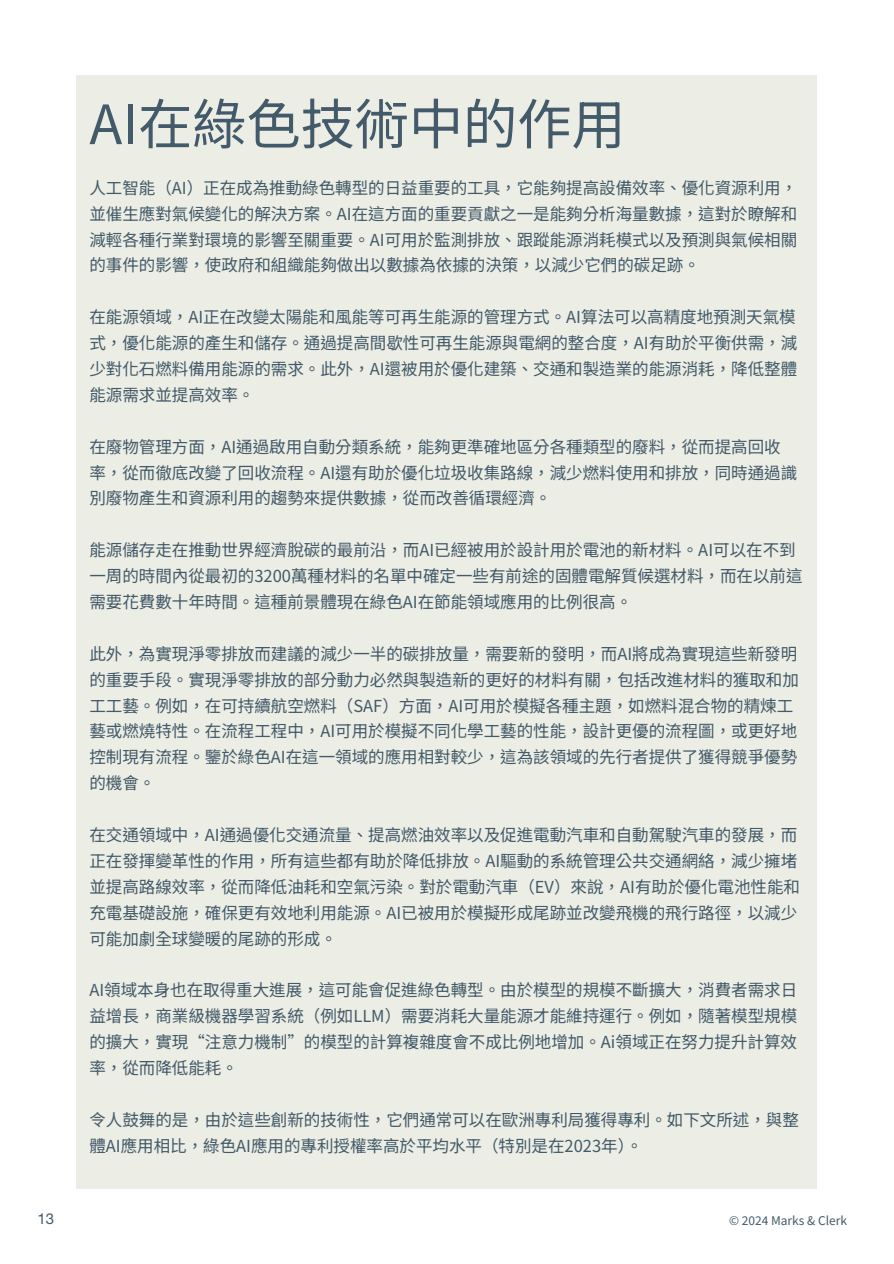
<style>
.page{position:relative;width:894px;height:1264px;background:#fff}
.page>*{position:absolute;margin:0;border:0;box-sizing:border-box;transform-origin:0 0}
.t1{font:54.15px "Noto Sans TC";color:#435a6a}
.t2{font:16.5px/25.8px "Noto Sans TC";color:#435a6a}
.t3{font:15px "Helvetica Neue LT Std";color:#435a6a}
.t4{font:12px "Noto Sans TC";color:#435a6a}
</style>
<div class="page">
<div style="left:76px;top:75px;width:741px;height:1112px;background:#ecede4"></div>
<p class="t1" style="left:89px;top:81px;width:529px">AI在綠色技術中的作用</p>
<h1 class="t2" style="left:89px;top:174px;width:709px;text-align:justify">人工智能（AI）正在成為推動綠色轉型的日益重要的工具，它能夠提高設備效率、優化資源利用，並催生應對氣候變化的解決方案。AI在這方面的重要貢獻之一是能夠分析海量數據，這對於瞭解和減輕各種行業對環境的影響至關重要。AI可用於監測排放、跟蹤能源消耗模式以及預測與氣候相關的事件的影響，使政府和組織能夠做出以數據為依據的決策，以減少它們的碳足跡。</h1>
<h2 class="t2" style="left:89px;top:303px;width:709px;text-align:justify">在能源領域，AI正在改變太陽能和風能等可再生能源的管理方式。AI算法可以高精度地預測天氣模式，優化能源的產生和儲存。通過提高間歇性可再生能源與電網的整合度，AI有助於平衡供需，減少對化石燃料備用能源的需求。此外，AI還被用於優化建築、交通和製造業的能源消耗，降低整體能源需求並提高效率。</h2>
<h2 class="t2" style="left:89px;top:432px;width:709px">在廢物管理方面，AI通過啟用自動分類系統，能夠更準確地區分各種類型的廢料，從而提高回收率，從而徹底改變了回收流程。AI還有助於優化垃圾收集路線，減少燃料使用和排放，同時通過識別廢物產生和資源利用的趨勢來提供數據，從而改善循環經濟。</h2>
<h2 class="t2" style="left:89px;top:536px;width:714px">能源儲存走在推動世界經濟脫碳的最前沿，而AI已經被用於設計用於電池的新材料。AI可以在不到一周的時間內從最初的3200萬種材料的名單中確定一些有前途的固體電解質候選材料，而在以前這需要花費數十年時間。這種前景體現在綠色AI在節能領域應用的比例很高。</h2>
<h2 class="t2" style="left:89px;top:639px;width:711px">此外，為實現淨零排放而建議的減少一半的碳排放量，需要新的發明，而AI將成為實現這些新發明的重要手段。實現淨零排放的部分動力必然與製造新的更好的材料有關，包括改進材料的獲取和加工工藝。例如，在可持續航空燃料（SAF）方面，AI可用於模擬各種主題，如燃料混合物的精煉工藝或燃燒特性。在流程工程中，AI可用於模擬不同化學工藝的性能，設計更優的流程圖，或更好地控制現有流程。鑒於綠色AI在這一領域的應用相對較少，這為該領域的先行者提供了獲得競爭優勢的機會。</h2>
<h2 class="t2" style="left:89px;top:820px;width:712px">在交通領域中，AI通過優化交通流量、提高燃油效率以及促進電動汽車和自動駕駛汽車的發展，而正在發揮變革性的作用，所有這些都有助於降低排放。AI驅動的系統管理公共交通網絡，減少擁堵並提高路線效率，從而降低油耗和空氣污染。對於電動汽車（EV）來說，AI有助於優化電池性能和充電基礎設施，確保更有效地利用能源。AI已被用於模擬形成尾跡並改變飛機的飛行路徑，以減少可能加劇全球變暖的尾跡的形成。</h2>
<h2 class="t2" style="left:89px;top:976px;width:709px">AI領域本身也在取得重大進展，這可能會促進綠色轉型。由於模型的規模不斷擴大，消費者需求日益增長，商業級機器學習系統（例如LLM）需要消耗大量能源才能維持運行。例如，隨著模型規模的擴大，實現“注意力機制”的模型的計算複雜度會不成比例地增加。Ai領域正在努力提升計算效率，從而降低能耗。</h2>
<h3 class="t2" style="left:89px;top:1105px;width:711px">令人鼓舞的是，由於這些創新的技術性，它們通常可以在歐洲專利局獲得專利。如下文所述，與整體AI應用相比，綠色AI應用的專利授權率高於平均水平（特別是在2023年）。</h3>
<p class="t3" style="left:37px;top:1213px;width:18px">13</p>
<h2 class="t4" style="left:728px;top:1210px;width:119px">© 2024 Marks &amp; Clerk</h2>
</div>
